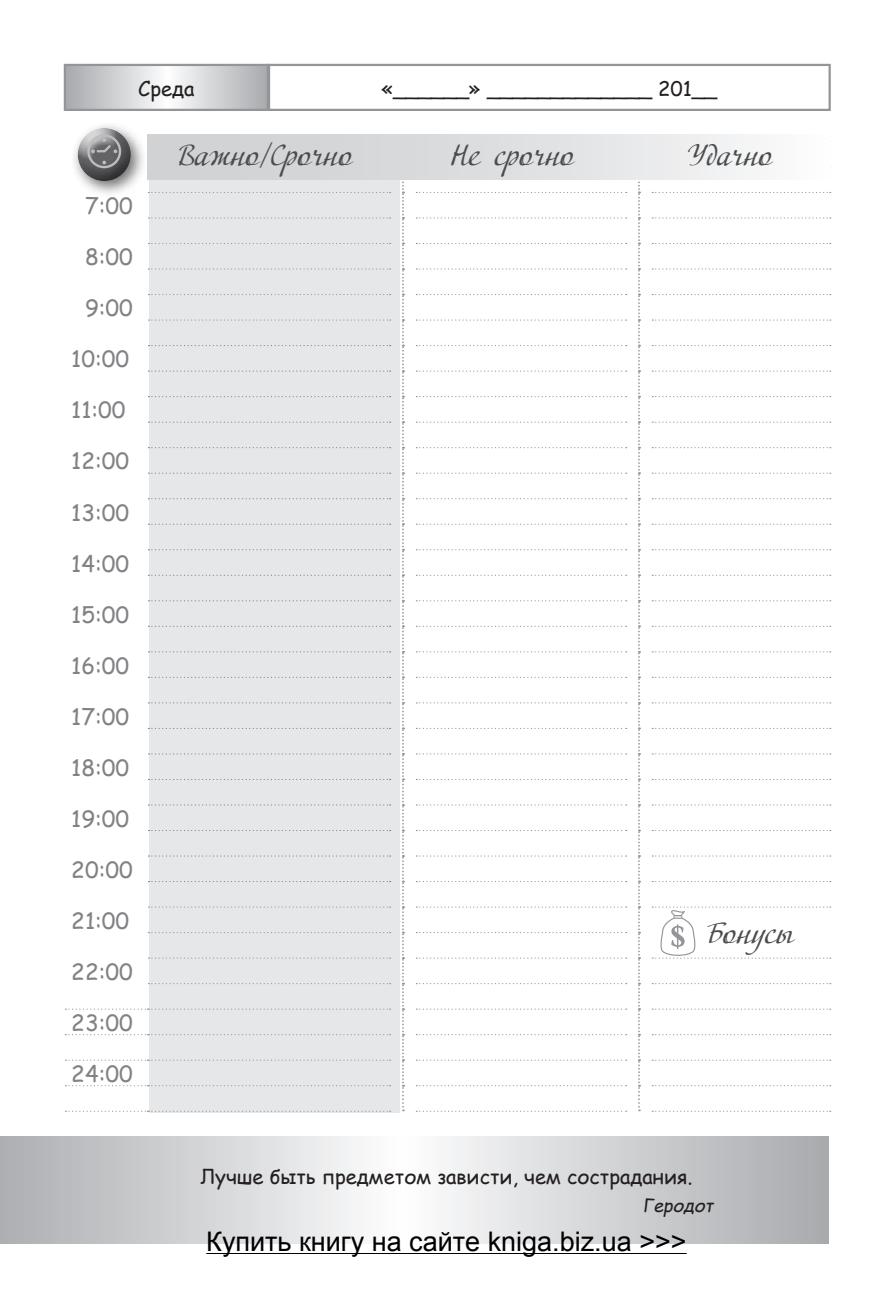
<style>
.page{position:relative;width:893px;height:1308px;background:#fff}
.page>*{position:absolute;margin:0;border:0;box-sizing:border-box;transform-origin:0 0}
.t1{font:29.25px "Adventure";color:#4b4c4d}
.t2{font:27px "Arial";color:#000}
.t3{font:22.5px "Comic Sans MS";color:#808285}
.citata{font:20.25px "Comic Sans MS";color:#231f20}
.citata_avtor{font:italic 18px "Comic Sans MS";color:#231f20}
</style>
<div class="page">
<div style="left:149px;top:176px;width:251px;height:936px;background:#e6e7e9"></div>
<svg style="left:148px;top:192px;width:243px;height:1px"></svg>
<svg style="left:148px;top:217px;width:243px;height:1px"></svg>
<svg style="left:148px;top:243px;width:243px;height:1px"></svg>
<svg style="left:148px;top:268px;width:243px;height:1px"></svg>
<svg style="left:148px;top:294px;width:243px;height:1px"></svg>
<svg style="left:148px;top:319px;width:243px;height:2px"></svg>
<svg style="left:148px;top:906px;width:243px;height:1px"></svg>
<svg style="left:148px;top:932px;width:243px;height:1px"></svg>
<svg style="left:148px;top:957px;width:243px;height:1px"></svg>
<svg style="left:148px;top:983px;width:243px;height:1px"></svg>
<svg style="left:65px;top:1008px;width:326px;height:1px"></svg>
<svg style="left:65px;top:1034px;width:326px;height:1px"></svg>
<svg style="left:65px;top:1059px;width:326px;height:1px"></svg>
<svg style="left:65px;top:1085px;width:326px;height:1px"></svg>
<svg style="left:65px;top:1110px;width:326px;height:1px"></svg>
<svg style="left:148px;top:345px;width:243px;height:1px"></svg>
<svg style="left:148px;top:370px;width:243px;height:2px"></svg>
<svg style="left:148px;top:396px;width:243px;height:1px"></svg>
<svg style="left:148px;top:421px;width:243px;height:2px"></svg>
<svg style="left:148px;top:447px;width:243px;height:1px"></svg>
<svg style="left:148px;top:472px;width:243px;height:2px"></svg>
<svg style="left:148px;top:498px;width:243px;height:1px"></svg>
<svg style="left:148px;top:523px;width:243px;height:2px"></svg>
<svg style="left:148px;top:549px;width:243px;height:1px"></svg>
<svg style="left:148px;top:575px;width:243px;height:1px"></svg>
<svg style="left:148px;top:600px;width:243px;height:1px"></svg>
<svg style="left:148px;top:626px;width:243px;height:1px"></svg>
<svg style="left:148px;top:651px;width:243px;height:1px"></svg>
<svg style="left:148px;top:677px;width:243px;height:1px"></svg>
<svg style="left:148px;top:702px;width:243px;height:1px"></svg>
<svg style="left:148px;top:728px;width:243px;height:1px"></svg>
<svg style="left:148px;top:753px;width:243px;height:1px"></svg>
<svg style="left:148px;top:779px;width:243px;height:1px"></svg>
<svg style="left:148px;top:804px;width:243px;height:1px"></svg>
<svg style="left:148px;top:830px;width:243px;height:1px"></svg>
<svg style="left:148px;top:855px;width:243px;height:1px"></svg>
<svg style="left:148px;top:881px;width:243px;height:1px"></svg>
<svg style="left:416px;top:192px;width:211px;height:1px"></svg>
<svg style="left:652px;top:192px;width:179px;height:1px"></svg>
<svg style="left:416px;top:217px;width:211px;height:1px"></svg>
<svg style="left:652px;top:217px;width:179px;height:1px"></svg>
<svg style="left:416px;top:243px;width:211px;height:1px"></svg>
<svg style="left:652px;top:243px;width:179px;height:1px"></svg>
<svg style="left:416px;top:268px;width:211px;height:1px"></svg>
<svg style="left:652px;top:268px;width:179px;height:1px"></svg>
<svg style="left:416px;top:294px;width:211px;height:1px"></svg>
<svg style="left:652px;top:294px;width:179px;height:1px"></svg>
<svg style="left:416px;top:319px;width:211px;height:2px"></svg>
<svg style="left:652px;top:319px;width:179px;height:2px"></svg>
<svg style="left:416px;top:345px;width:211px;height:1px"></svg>
<svg style="left:652px;top:345px;width:179px;height:1px"></svg>
<svg style="left:416px;top:370px;width:211px;height:2px"></svg>
<svg style="left:652px;top:370px;width:179px;height:2px"></svg>
<svg style="left:416px;top:396px;width:211px;height:1px"></svg>
<svg style="left:652px;top:396px;width:179px;height:1px"></svg>
<svg style="left:416px;top:421px;width:211px;height:2px"></svg>
<svg style="left:652px;top:421px;width:179px;height:2px"></svg>
<svg style="left:416px;top:447px;width:211px;height:1px"></svg>
<svg style="left:652px;top:447px;width:179px;height:1px"></svg>
<svg style="left:416px;top:472px;width:211px;height:2px"></svg>
<svg style="left:652px;top:472px;width:179px;height:2px"></svg>
<svg style="left:416px;top:498px;width:211px;height:1px"></svg>
<svg style="left:652px;top:498px;width:179px;height:1px"></svg>
<svg style="left:416px;top:523px;width:211px;height:2px"></svg>
<svg style="left:652px;top:523px;width:179px;height:2px"></svg>
<svg style="left:416px;top:549px;width:211px;height:1px"></svg>
<svg style="left:652px;top:549px;width:179px;height:1px"></svg>
<svg style="left:416px;top:575px;width:211px;height:1px"></svg>
<svg style="left:652px;top:575px;width:179px;height:1px"></svg>
<svg style="left:416px;top:600px;width:211px;height:1px"></svg>
<svg style="left:652px;top:600px;width:179px;height:1px"></svg>
<svg style="left:416px;top:626px;width:211px;height:1px"></svg>
<svg style="left:652px;top:626px;width:179px;height:1px"></svg>
<svg style="left:416px;top:651px;width:211px;height:1px"></svg>
<svg style="left:652px;top:651px;width:179px;height:1px"></svg>
<svg style="left:416px;top:677px;width:211px;height:1px"></svg>
<svg style="left:652px;top:677px;width:179px;height:1px"></svg>
<svg style="left:416px;top:702px;width:211px;height:1px"></svg>
<svg style="left:652px;top:702px;width:179px;height:1px"></svg>
<svg style="left:416px;top:728px;width:211px;height:1px"></svg>
<svg style="left:652px;top:728px;width:179px;height:1px"></svg>
<svg style="left:416px;top:753px;width:211px;height:1px"></svg>
<svg style="left:652px;top:753px;width:179px;height:1px"></svg>
<svg style="left:416px;top:779px;width:211px;height:1px"></svg>
<svg style="left:652px;top:779px;width:179px;height:1px"></svg>
<svg style="left:416px;top:804px;width:211px;height:1px"></svg>
<svg style="left:652px;top:804px;width:179px;height:1px"></svg>
<svg style="left:416px;top:830px;width:211px;height:1px"></svg>
<svg style="left:652px;top:830px;width:179px;height:1px"></svg>
<svg style="left:416px;top:855px;width:211px;height:1px"></svg>
<svg style="left:652px;top:855px;width:179px;height:1px"></svg>
<svg style="left:416px;top:881px;width:211px;height:1px"></svg>
<svg style="left:652px;top:881px;width:179px;height:1px"></svg>
<svg style="left:416px;top:906px;width:211px;height:1px"></svg>
<svg style="left:416px;top:932px;width:211px;height:1px"></svg>
<svg style="left:416px;top:957px;width:211px;height:1px"></svg>
<svg style="left:416px;top:983px;width:211px;height:1px"></svg>
<svg style="left:652px;top:983px;width:179px;height:1px"></svg>
<svg style="left:416px;top:1008px;width:211px;height:1px"></svg>
<svg style="left:652px;top:1008px;width:179px;height:1px"></svg>
<svg style="left:416px;top:1034px;width:211px;height:1px"></svg>
<svg style="left:652px;top:1034px;width:179px;height:1px"></svg>
<svg style="left:416px;top:1059px;width:211px;height:1px"></svg>
<svg style="left:652px;top:1059px;width:179px;height:1px"></svg>
<svg style="left:416px;top:1085px;width:211px;height:1px"></svg>
<svg style="left:652px;top:1085px;width:179px;height:1px"></svg>
<svg style="left:416px;top:1110px;width:211px;height:1px"></svg>
<svg style="left:652px;top:1110px;width:179px;height:1px"></svg>
<svg style="left:402px;top:179px;width:2px;height:932px"></svg>
<svg style="left:638px;top:179px;width:2px;height:932px"></svg>
<div style="left:268px;top:64px;width:563px;height:47px;border:2px solid #939598"></div>
<div style="left:148px;top:134px;width:683px;height:45px;background:linear-gradient(to right,#cacbce,#f7f7f8)"></div>
<svg style="left:67px;top:67px;width:199px;height:41px"></svg>
<div style="left:64px;top:64px;width:205px;height:47px;border:2px solid #939598"></div>
<svg style="left:652px;top:906px;width:179px;height:52px"></svg>
<div style="left:71px;top:121px;width:77px;height:77px;background:#231f20;opacity:.64"></div>
<div style="left:77px;top:128px;width:56px;height:32px;background:#fff;opacity:.75"></div>
<div style="left:77px;top:130px;width:56px;height:54px;background:#231f20;opacity:.75"></div>
<svg style="left:87px;top:134px;width:34px;height:34px"></svg>
<svg style="left:0;top:1136px;width:828px;height:107px"></svg>
<hr style="left:206px;top:1253px;width:481px;height:1px;background:#000">
<p class="citata" style="left:138px;top:73px;width:58px">Среда</p>
<p class="citata" style="left:381px;top:73px;width:337px">«______» _____________ 201__</p>
<p class="t3" style="left:85px;top:189px;width:49px">7:00</p>
<p class="t3" style="left:85px;top:240px;width:49px">8:00</p>
<p class="t3" style="left:85px;top:291px;width:49px">9:00</p>
<p class="t3" style="left:71px;top:342px;width:60px">10:00</p>
<p class="t3" style="left:71px;top:393px;width:56px">11:00</p>
<p class="t3" style="left:71px;top:444px;width:60px">12:00</p>
<p class="t3" style="left:71px;top:496px;width:60px">13:00</p>
<p class="t3" style="left:71px;top:547px;width:60px">14:00</p>
<p class="t3" style="left:71px;top:598px;width:60px">15:00</p>
<p class="t3" style="left:71px;top:649px;width:60px">16:00</p>
<p class="t3" style="left:71px;top:700px;width:60px">17:00</p>
<p class="t3" style="left:71px;top:751px;width:60px">18:00</p>
<p class="t3" style="left:71px;top:802px;width:60px">19:00</p>
<p class="t3" style="left:71px;top:853px;width:63px">20:00</p>
<p class="t3" style="left:71px;top:904px;width:60px">21:00</p>
<p class="t3" style="left:71px;top:955px;width:63px">22:00</p>
<p class="t3" style="left:71px;top:1006px;width:63px">23:00</p>
<p class="t3" style="left:71px;top:1057px;width:63px">24:00</p>
<h1 class="t1" style="left:177px;top:138px;width:176px">Важно/Срочно</h1>
<h1 class="t1" style="left:451px;top:138px;width:124px">Не срочно</h1>
<h1 class="t1" style="left:687px;top:138px;width:86px">Удачно</h1>
<h1 class="t1" style="left:705px;top:916px;width:90px">Бонусы</h1>
<p class="citata" style="left:201px;top:1161px;width:493px">Лучше быть предметом зависти, чем сострадания.</p>
<p class="citata_avtor" style="left:642px;top:1192px;width:77px">Геродот</p>
<p class="t2" style="left:206px;top:1223px;width:482px">Купить книгу на сайте kniga.biz.ua &gt;&gt;&gt;</p>
</div>
